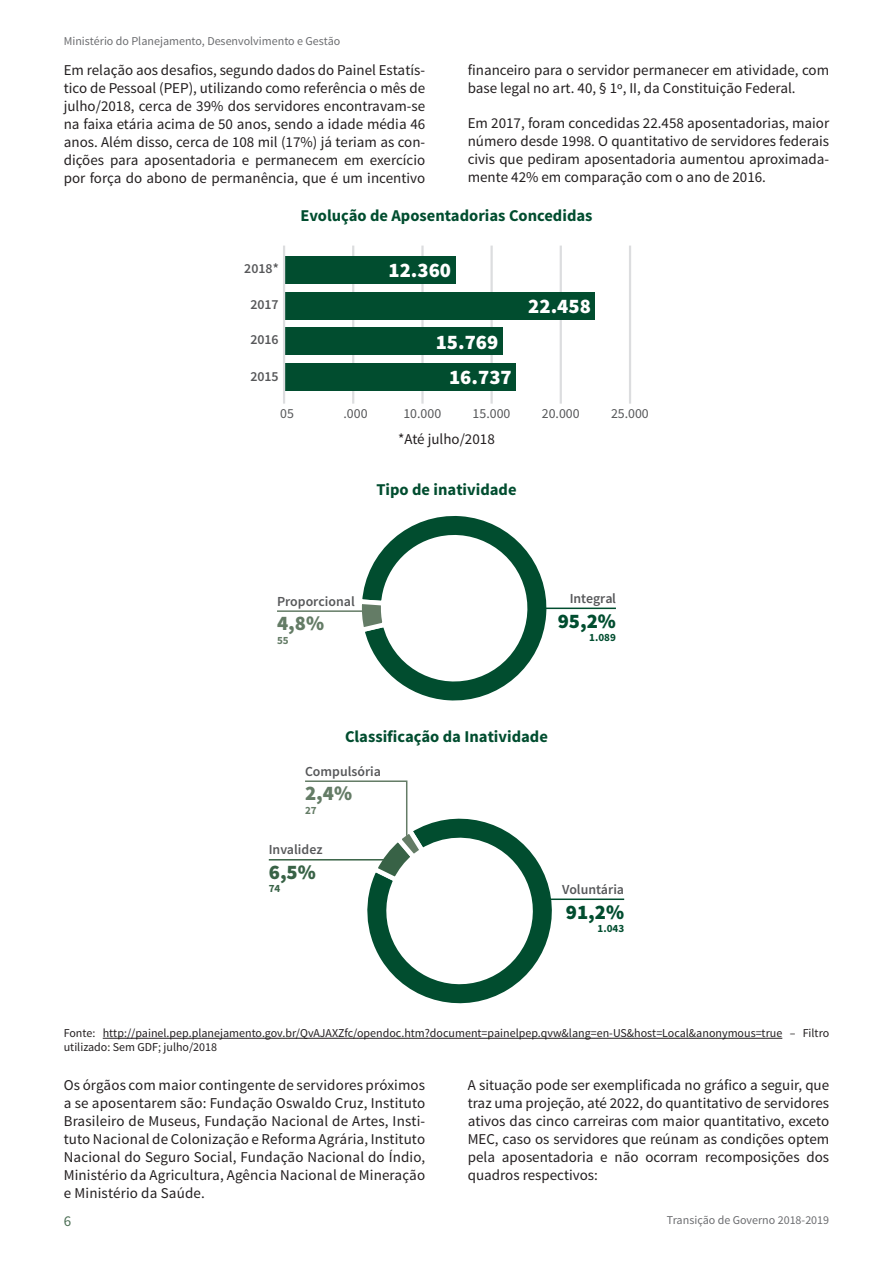
<style>
.page{position:relative;width:893px;height:1263px;background:#fff}
.page>*{position:absolute;margin:0;border:0;box-sizing:border-box;transform-origin:0 0}
.t1{font:900 20.7px "Source Sans Pro";color:#fff}
.t2{font:900 20.7px "Source Sans Pro";color:#014d2f}
.t3{font:900 20.7px "Source Sans Pro";color:#647c66}
.t4{font:900 20.7px "Source Sans Pro";color:#386246}
.t5{font:700 16.5px "Source Sans Pro";color:#014d2f}
.t6{font:15px/18px "Source Sans Pro";color:#231f20;text-align:justify}
.t7{font:15px "Source Sans Pro";color:#4d6f55}
.t8{font:600 13.8px "Source Sans Pro";color:#57585a}
.t9{font:13.8px "Source Sans Pro";color:#57585a}
.t10{font:12px/14.4px "Source Sans Pro";color:#231f20}
.t11{font:12px "Source Sans Pro";color:#6c6d70}
.t12{font:700 11.1px "Source Sans Pro";color:#014d2f}
.t13{font:700 11.1px "Source Sans Pro";color:#647c66}
.t14{font:700 11.1px "Source Sans Pro";color:#386246}
</style>
<div class="page">
<hr style="left:103px;top:1038px;width:679px;height:1px;background:#231f20">
<svg style="left:304px;top:780px;width:248px;height:224px"></svg>
<hr style="left:544px;top:898px;width:80px;height:2px;background:#014d2f">
<hr style="left:269px;top:859px;width:119px;height:1px;background:#386246">
<svg style="left:361px;top:516px;width:191px;height:185px"></svg>
<hr style="left:542px;top:608px;width:74px;height:1px;background:#014d2f">
<hr style="left:277px;top:610px;width:89px;height:2px;background:#647c66">
<hr style="left:629px;top:246px;width:2px;height:158px;background:#dcdddf">
<hr style="left:560px;top:246px;width:2px;height:158px;background:#dcdddf">
<hr style="left:490px;top:246px;width:3px;height:158px;background:#dcdddf">
<hr style="left:421px;top:246px;width:3px;height:158px;background:#dcdddf">
<hr style="left:352px;top:246px;width:2px;height:158px;background:#dcdddf">
<div style="left:284px;top:363px;width:232px;height:27px;background:#014d2f"></div>
<div style="left:284px;top:328px;width:218px;height:27px;background:#014d2f"></div>
<div style="left:284px;top:292px;width:311px;height:27px;background:#014d2f"></div>
<div style="left:284px;top:256px;width:171px;height:27px;background:#014d2f"></div>
<hr style="left:283px;top:246px;width:2px;height:158px;background:#dcdddf">
<p class="t11" style="left:64px;top:34px;width:278px">Ministério do Planejamento, Desenvolvimento e Gestão</p>
<p class="t6" style="left:64px;top:61px;width:363px">Em relação aos desafios, segundo dados do Painel Estatís&shy;tico de Pessoal (PEP), utilizando como referência o mês de julho/2018, cerca de 39% dos servidores encontravam-se na faixa etária acima de 50 anos, sendo a idade média 46 anos. Além disso, cerca de 108 mil (17%) já teriam as con&shy;dições para aposentadoria e permanecem em exercício por força do abono de permanência, que é um incentivo</p>
<p class="t6" style="left:468px;top:61px;width:363px">financeiro para o servidor permanecer em atividade, com base legal no art. 40, § 1º, II, da Constituição Federal.</p>
<p class="t6" style="left:468px;top:114px;width:363px">Em 2017, foram concedidas 22.458 aposentadorias, maior número desde 1998. O quantitativo de servidores federais civis que pediram aposentadoria aumentou aproximada&shy;mente 42% em comparação com o ano de 2016.</p>
<p class="t8" style="left:244px;top:260px;width:36px">2018*</p>
<p class="t8" style="left:250px;top:296px;width:30px">2017</p>
<p class="t8" style="left:250px;top:331px;width:30px">2016</p>
<p class="t8" style="left:250px;top:367px;width:30px">2015</p>
<p class="t5" style="left:300px;top:205px;width:294px">Evolução de Aposentadorias Concedidas</p>
<h1 class="t1" style="left:388px;top:257px;width:64px">12.360</h1>
<h1 class="t1" style="left:436px;top:328px;width:64px">15.769</h1>
<h1 class="t1" style="left:449px;top:363px;width:64px">16.737</h1>
<h1 class="t1" style="left:528px;top:293px;width:64px">22.458</h1>
<p class="t9" style="left:280px;top:405px;width:15px">05</p>
<p class="t9" style="left:343px;top:405px;width:26px">.000</p>
<p class="t9" style="left:403px;top:405px;width:39px">10.000</p>
<p class="t9" style="left:473px;top:405px;width:39px">15.000</p>
<p class="t9" style="left:542px;top:405px;width:39px">20.000</p>
<p class="t9" style="left:611px;top:405px;width:39px">25.000</p>
<p class="t6" style="left:398px;top:430px;width:98px">*Até julho/2018</p>
<p class="t5" style="left:376px;top:479px;width:142px">Tipo de inatividade</p>
<p class="t8" style="left:277px;top:592px;width:79px">Proporcional</p>
<h1 class="t3" style="left:277px;top:610px;width:49px">4,8%</h1>
<p class="t13" style="left:277px;top:633px;width:13px">55</p>
<p class="t8" style="left:570px;top:590px;width:48px">Integral</p>
<h1 class="t2" style="left:558px;top:607px;width:60px">95,2%</h1>
<p class="t12" style="left:589px;top:630px;width:28px">1.089</p>
<p class="t5" style="left:345px;top:725px;width:204px">Classificação da Inatividade</p>
<p class="t8" style="left:305px;top:762px;width:77px">Compulsória</p>
<h1 class="t3" style="left:305px;top:780px;width:49px">2,4%</h1>
<p class="t13" style="left:305px;top:803px;width:13px">27</p>
<p class="t8" style="left:269px;top:841px;width:55px">Invalidez</p>
<h1 class="t4" style="left:269px;top:859px;width:49px">6,5%</h1>
<p class="t14" style="left:269px;top:881px;width:13px">74</p>
<p class="t8" style="left:562px;top:881px;width:63px">Voluntária</p>
<h1 class="t2" style="left:566px;top:898px;width:60px">91,2%</h1>
<p class="t12" style="left:597px;top:921px;width:28px">1.043</p>
<p class="t10" style="left:64px;top:1026px;width:767px">Fonte: http://painel.pep.planejamento.gov.br/QvAJAXZfc/opendoc.htm?document=painelpep.qvw&amp;lang=en-US&amp;host=Local&amp;anonymous=true – Filtro utilizado: Sem GDF; julho/2018</p>
<p class="t6" style="left:64px;top:1076px;width:363px">Os órgãos com maior contingente de servidores próximos a se aposentarem são: Fundação Oswaldo Cruz, Instituto Brasileiro de Museus, Fundação Nacional de Artes, Insti&shy;tuto Nacional de Colonização e Reforma Agrária, Instituto Nacional do Seguro Social, Fundação Nacional do Índio, Ministério da Agricultura, Agência Nacional de Mineração e Ministério da Saúde.</p>
<p class="t6" style="left:468px;top:1076px;width:363px">A situação pode ser exemplificada no gráfico a seguir, que traz uma projeção, até 2022, do quantitativo de servidores ativos das cinco carreiras com maior quantitativo, exceto MEC, caso os servidores que reúnam as condições optem pela aposentadoria e não ocorram recomposições dos quadros respectivos:</p>
<p class="t7" style="left:64px;top:1212px;width:9px">6</p>
<p class="t11" style="left:667px;top:1212px;width:164px">Transição de Governo 2018-2019</p>
</div>
